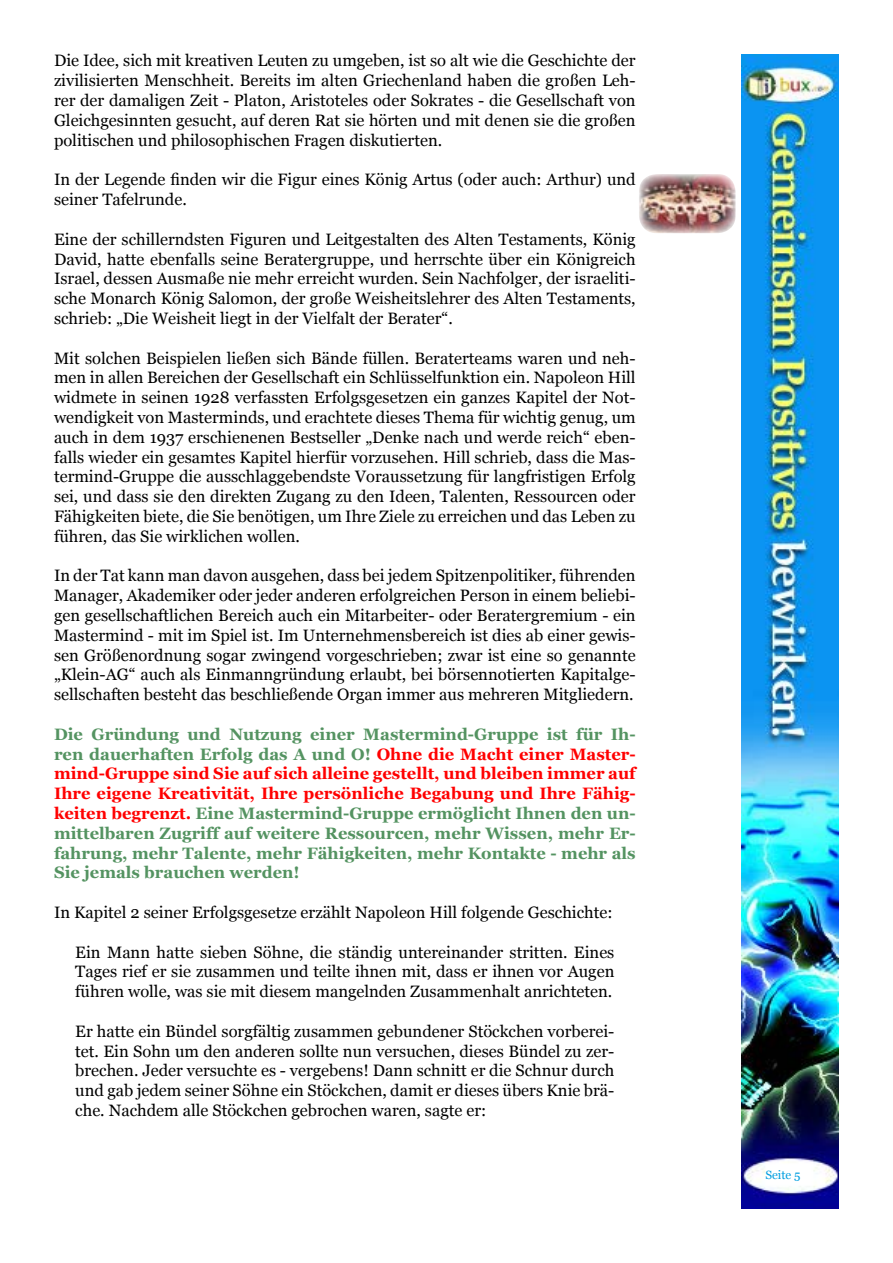
<style>
.page{position:relative;width:893px;height:1263px;background:#fff}
.page>*{position:absolute;margin:0;border:0;box-sizing:border-box;transform-origin:0 0}
.t1{font:16.5px/19.8px "Georgia";color:#000;text-align:justify}
.t2{font:700 16.5px/19.8px "Georgia";color:#549361;text-align:justify}
.t3{font:12px "Georgia";color:#009ee0}
.s1{color:#f00}
</style>
<div class="page">
<img style="left:741px;top:54px;width:98px;height:1155px">
<img style="left:639px;top:174px;width:97px;height:59px">
<p class="t1" style="left:54px;top:50px;width:583px">Die Idee, sich mit kreativen Leuten zu umgeben, ist so alt wie die Geschichte der zivilisierten Menschheit. Bereits im alten Griechenland haben die großen Leh&shy;rer der damaligen Zeit - Platon, Aristoteles oder Sokrates - die Gesellschaft von Gleichgesinnten gesucht, auf deren Rat sie hörten und mit denen sie die großen politischen und philosophischen Fragen diskutierten.</p>
<p class="t1" style="left:54px;top:169px;width:583px">In der Legende finden wir die Figur eines König Artus (oder auch: Arthur) und seiner Tafelrunde.</p>
<p class="t1" style="left:54px;top:228px;width:583px">Eine der schillerndsten Figuren und Leitgestalten des Alten Testaments, König David, hatte ebenfalls seine Beratergruppe, und herrschte über ein Königreich Israel, dessen Ausmaße nie mehr erreicht wurden. Sein Nachfolger, der israeliti&shy;sche Monarch König Salomon, der große Weisheitslehrer des Alten Testaments, schrieb: „Die Weisheit liegt in der Vielfalt der Berater“.</p>
<p class="t1" style="left:54px;top:347px;width:583px">Mit solchen Beispielen ließen sich Bände füllen. Beraterteams waren und neh&shy;men in allen Bereichen der Gesellschaft ein Schlüsselfunktion ein. Napoleon Hill widmete in seinen 1928 verfassten Erfolgsgesetzen ein ganzes Kapitel der Not&shy;wendigkeit von Masterminds, und erachtete dieses Thema für wichtig genug, um auch in dem 1937 erschienenen Bestseller „Denke nach und werde reich“ eben&shy;falls wieder ein gesamtes Kapitel hierfür vorzusehen. Hill schrieb, dass die Mas&shy;termind-Gruppe die ausschlaggebendste Voraussetzung für langfristigen Erfolg sei, und dass sie den direkten Zugang zu den Ideen, Talenten, Ressourcen oder Fähigkeiten biete, die Sie benötigen, um Ihre Ziele zu erreichen und das Leben zu führen, das Sie wirklichen wollen.</p>
<p class="t1" style="left:54px;top:565px;width:583px">In der Tat kann man davon ausgehen, dass bei jedem Spitzenpolitiker, führenden Manager, Akademiker oder jeder anderen erfolgreichen Person in einem beliebi&shy;gen gesellschaftlichen Bereich auch ein Mitarbeiter- oder Beratergremium - ein Mastermind - mit im Spiel ist. Im Unternehmensbereich ist dies ab einer gewis&shy;sen Größenordnung sogar zwingend vorgeschrieben; zwar ist eine so genannte „Klein-AG“ auch als Einmanngründung erlaubt, bei börsennotierten Kapitalge&shy;sellschaften besteht das beschließende Organ immer aus mehreren Mitgliedern.</p>
<p class="t2" style="left:54px;top:723px;width:583px">Die Gründung und Nutzung einer Mastermind-Gruppe ist für Ih&shy;ren dauerhaften Erfolg das A und O! <span class="s1">Ohne die Macht einer Master&shy;mind-Gruppe sind Sie auf sich alleine gestellt, und bleiben immer auf Ihre eigene Kreativität, Ihre persönliche Begabung und Ihre Fähig&shy;keiten begrenzt.</span> Eine Mastermind-Gruppe ermöglicht Ihnen den un&shy;mittelbaren Zugriff auf weitere Ressourcen, mehr Wissen, mehr Er&shy;fahrung, mehr Talente, mehr Fähigkeiten, mehr Kontakte - mehr als Sie jemals brauchen werden!</p>
<p class="t1" style="left:54px;top:902px;width:560px">In Kapitel 2 seiner Erfolgsgesetze erzählt Napoleon Hill folgende Geschichte:</p>
<p class="t1" style="left:75px;top:941px;width:541px">Ein Mann hatte sieben Söhne, die ständig untereinander stritten. Eines Tages rief er sie zusammen und teilte ihnen mit, dass er ihnen vor Augen führen wolle, was sie mit diesem mangelnden Zusammenhalt anrichteten.</p>
<p class="t1" style="left:75px;top:1020px;width:541px">Er hatte ein Bündel sorgfältig zusammen gebundener Stöckchen vorberei&shy;tet. Ein Sohn um den anderen sollte nun versuchen, dieses Bündel zu zer&shy;brechen. Jeder versuchte es - vergebens! Dann schnitt er die Schnur durch und gab jedem seiner Söhne ein Stöckchen, damit er dieses übers Knie brä&shy;che. Nachdem alle Stöckchen gebrochen waren, sagte er:</p>
<p class="t3" style="left:765px;top:1165px;width:37px">Seite 5</p>
</div>
